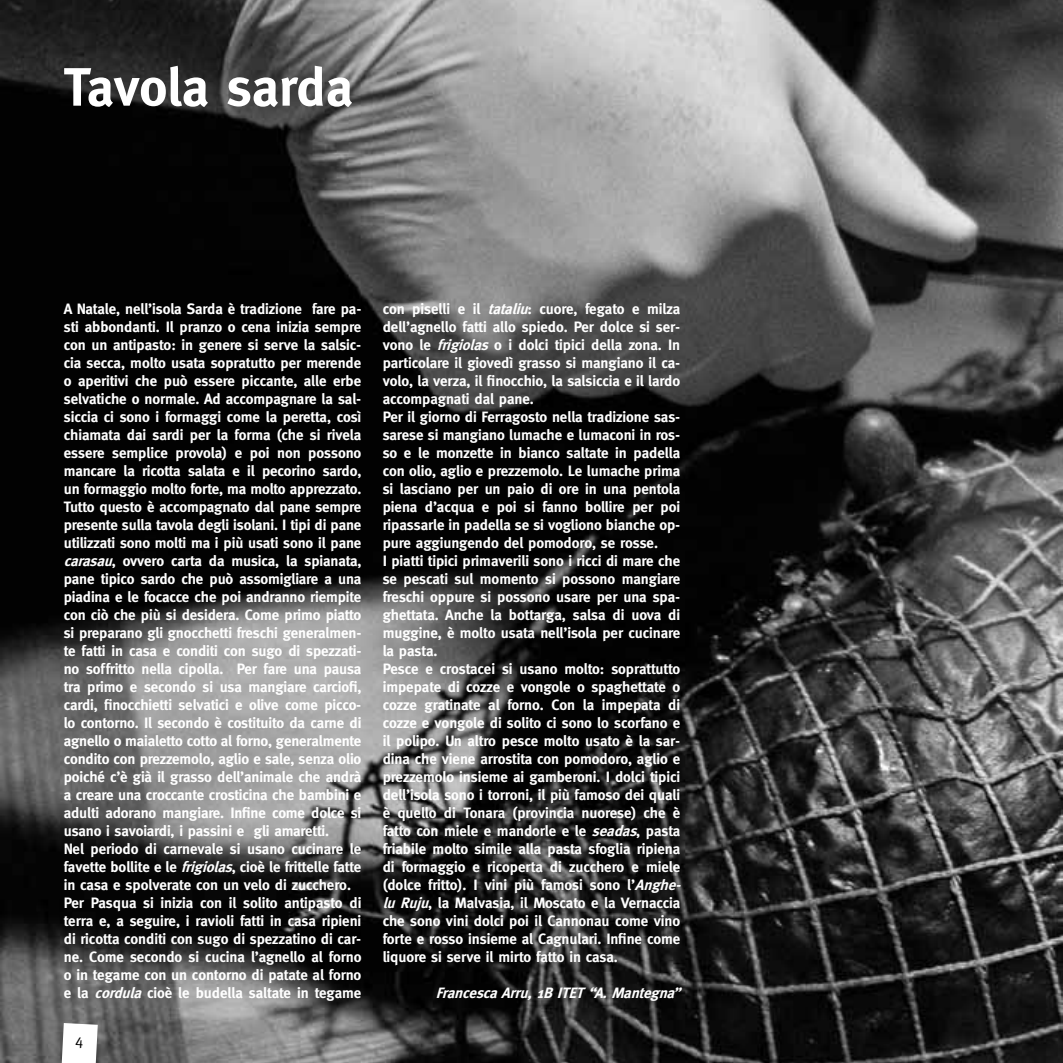
<style>
.page{position:relative;width:1063px;height:1063px;background:#fff}
.page>*{position:absolute;margin:0;border:0;box-sizing:border-box;transform-origin:0 0}
.t1{font:700 54px "Meta";color:#fff}
.t2{font:700 15px/18px "Meta";letter-spacing:-.005em;color:#fff}
.t3{font:italic 700 15px "Meta";color:#fff}
.s1{font-style:italic}
</style>
<div class="page">
<img style="left:0;top:0;width:1063px;height:1063px">
<svg style="left:62px;top:1023px;width:36px;height:40px"></svg>
<h1 class="t1" style="left:64px;top:56px;width:291px">Tavola sarda</h1>
<p class="t2" style="left:64px;top:300px;width:299px">A Natale, nell’isola Sarda è tradizione fare pa&shy;sti abbondanti. Il pranzo o cena inizia sempre con un antipasto: in genere si serve la salsic&shy;cia secca, molto usata sopratutto per merende o aperitivi che può essere piccante, alle erbe selvatiche o normale. Ad accompagnare la sal&shy;siccia ci sono i formaggi come la peretta, così chiamata dai sardi per la forma (che si rivela essere semplice provola) e poi non possono mancare la ricotta salata e il pecorino sardo, un formaggio molto forte, ma molto apprezzato.<br>Tutto questo è accompagnato dal pane sempre presente sulla tavola degli isolani. I tipi di pane utilizzati sono molti ma i più usati sono il pane <span class="s1">carasau</span>, ovvero carta da musica, la spianata, pane tipico sardo che può assomigliare a una piadina e le focacce che poi andranno riempite con ciò che più si desidera. Come primo piatto si preparano gli gnocchetti freschi generalmen&shy;te fatti in casa e conditi con sugo di spezzati&shy;no soffritto nella cipolla. Per fare una pausa tra primo e secondo si usa mangiare carciofi, cardi, finocchietti selvatici e olive come picco&shy;lo contorno. Il secondo è costituito da carne di agnello o maialetto cotto al forno, generalmente condito con prezzemolo, aglio e sale, senza olio poiché c’è già il grasso dell’animale che andrà a creare una croccante crosticina che bambini e adulti adorano mangiare. Infine come dolce si usano i savoiardi, i passini e gli amaretti.<br>Nel periodo di carnevale si usano cucinare le favette bollite e le <span class="s1">frigiolas</span>, cioè le frittelle fatte in casa e spolverate con un velo di zucchero.<br>Per Pasqua si inizia con il solito antipasto di terra e, a seguire, i ravioli fatti in casa ripieni di ricotta conditi con sugo di spezzatino di car&shy;ne. Come secondo si cucina l’agnello al forno o in tegame con un contorno di patate al forno e la <span class="s1">cordula</span> cioè le budella saltate in tegame</p>
<p class="t2" style="left:383px;top:299px;width:304px">con piselli e il <span class="s1">tataliu</span>: cuore, fegato e milza dell’agnello fatti allo spiedo. Per dolce si ser&shy;vono le <span class="s1">frigiolas</span> o i dolci tipici della zona. In particolare il giovedì grasso si mangiano il ca&shy;volo, la verza, il finocchio, la salsiccia e il lardo accompagnati dal pane.<br>Per il giorno di Ferragosto nella tradizione sas&shy;sarese si mangiano lumache e lumaconi in ros&shy;so e le monzette in bianco saltate in padella con olio, aglio e prezzemolo. Le lumache prima si lasciano per un paio di ore in una pentola piena d’acqua e poi si fanno bollire per poi ripassarle in padella se si vogliono bianche op&shy;pure aggiungendo del pomodoro, se rosse.<br>I piatti tipici primaverili sono i ricci di mare che se pescati sul momento si possono mangiare freschi oppure si possono usare per una spa&shy;ghettata. Anche la bottarga, salsa di uova di muggine, è molto usata nell’isola per cucinare la pasta.<br>Pesce e crostacei si usano molto: soprattutto impepate di cozze e vongole o spaghettate o cozze gratinate al forno. Con la impepata di cozze e vongole di solito ci sono lo scorfano e il polipo. Un altro pesce molto usato è la sar&shy;dina che viene arrostita con pomodoro, aglio e prezzemolo insieme ai gamberoni. I dolci tipici dell’isola sono i torroni, il più famoso dei quali è quello di Tonara (provincia nuorese) che è fatto con miele e mandorle e le <span class="s1">seadas</span>, pasta friabile molto simile alla pasta sfoglia ripiena di formaggio e ricoperta di zucchero e miele (dolce fritto). I vini più famosi sono l’<span class="s1">Anghe&shy;lu Ruju</span>, la Malvasia, il Moscato e la Vernaccia che sono vini dolci poi il Cannonau come vino forte e rosso insieme al Cagnulari. Infine come liquore si serve il mirto fatto in casa.</p>
<p class="t3" style="left:436px;top:984px;width:251px">FrancescaArru,1B ITET“A.Mantegna”</p>
</div>
